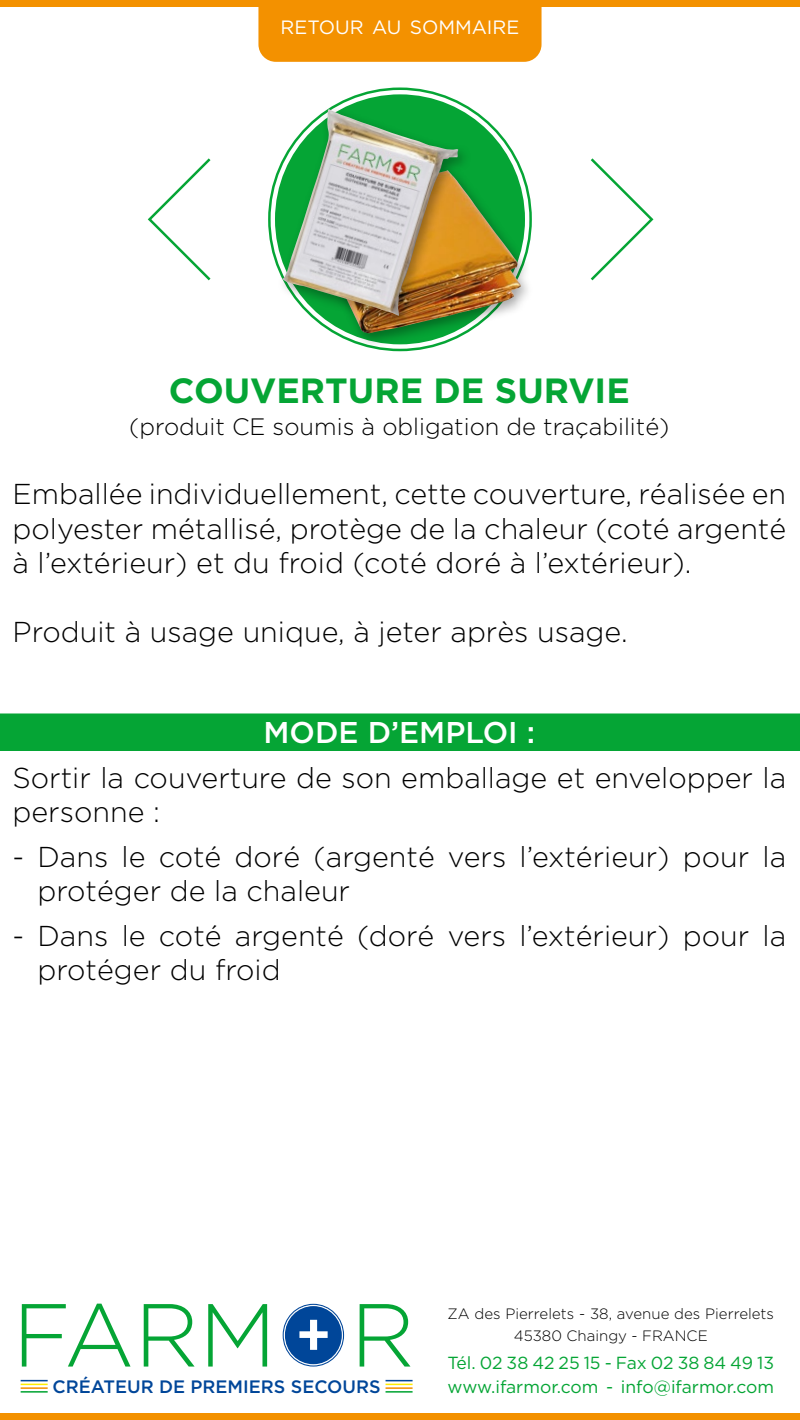
<style>
.page{position:relative;width:800px;height:1420px;background:#fff}
.page>*{position:absolute;margin:0;border:0;box-sizing:border-box;transform-origin:0 0}
.t1{font:300 89.25px "Gotham";color:#05a535}
.t2{font:700 35px "Gotham";color:#05a535}
.t3{font:500 30px "Gotham";color:#fff}
.t4{font:300 28.75px/34.5px "Gotham";color:#000}
.t5{font:300 23.75px "Gotham";color:#000}
.t6{font:19.25px "Gotham";color:#fff}
.t7{font:500 18px "Gotham";color:#004699}
.t8{font:17.5px "Gotham";color:#05a535}
.t9{font:300 15px/21.2px "Gotham";color:#000;text-align:center}
</style>
<div class="page">
<div style="left:258px;top:6px;width:284px;height:56px;background:#f39100"></div>
<div style="left:0;top:1414px;width:800px;height:6px;background:#f39100"></div>
<div style="left:0;top:0;width:800px;height:6px;background:#f39100"></div>
<div style="left:275px;top:94px;width:250px;height:250px;background:#05a535;border-radius:50%"></div>
<svg style="left:147px;top:158px;width:64px;height:123px"></svg>
<svg style="left:590px;top:158px;width:64px;height:123px"></svg>
<div style="left:284px;top:1306px;width:58px;height:59px;background:#004699;border-radius:50%"></div>
<div style="left:284px;top:1305px;width:59px;height:60px;border:1px solid #fff;border-radius:50%"></div>
<svg style="left:299px;top:1319px;width:29px;height:31px"></svg>
<div style="left:283px;top:1304px;width:61px;height:63px;border:1px solid #004699;border-radius:50%"></div>
<hr style="left:21px;top:1387px;width:27px;height:2px;background:#f39100">
<hr style="left:386px;top:1387px;width:27px;height:2px;background:#f39100">
<svg style="left:21px;top:1380px;width:27px;height:5px"></svg>
<svg style="left:386px;top:1380px;width:27px;height:5px"></svg>
<hr style="left:21px;top:1391px;width:27px;height:2px;background:#05a535">
<hr style="left:386px;top:1391px;width:27px;height:2px;background:#05a535">
<div style="left:0;top:713px;width:800px;height:38px;background:#05a535"></div>
<div style="left:300px;top:165px;width:234px;height:183px;background:#000;opacity:.35"></div>
<img style="left:307px;top:170px;width:214px;height:163px">
<div style="left:276px;top:105px;width:195px;height:225px;background:#000;opacity:.35"></div>
<img style="left:282px;top:109px;width:176px;height:207px">
<p class="t6" style="left:281px;top:15px;width:240px">RETOUR AU SOMMAIRE</p>
<p class="t2" style="left:169px;top:367px;width:462px">COUVERTURE DE SURVIE</p>
<p class="t5" style="left:129px;top:414px;width:542px">(produit CE soumis à obligation de traçabilité)</p>
<p class="t4" style="left:12px;top:477px;width:775px;text-align:justify">Emballée individuellement, cette couverture, réalisée en polyester métallisé, protège de la chaleur (coté argenté à l’extérieur) et du froid (coté doré à l’extérieur).</p>
<p class="t4" style="left:12px;top:615px;width:617px">Produit à usage unique, à jeter après usage.</p>
<p class="t3" style="left:264px;top:716px;width:273px">MODE D’EMPLOI :</p>
<p class="t4" style="left:12px;top:760px;width:775px">Sortir la couverture de son emballage et envelopper la personne :</p>
<p class="t4" style="left:38px;top:839px;width:750px;text-indent:-25px">- Dans le coté doré (argenté vers l’extérieur) pour la protéger de la chaleur</p>
<p class="t4" style="left:38px;top:918px;width:750px;text-indent:-25px">- Dans le coté argenté (doré vers l’extérieur) pour la protéger du froid</p>
<h1 class="t1" style="left:13px;top:1286px;width:265px">FARM</h1>
<p class="t7" style="left:53px;top:1376px;width:330px">CRÉATEUR DE PREMIERS SECOURS</p>
<h1 class="t1" style="left:350px;top:1286px;width:66px">R</h1>
<p class="t9" style="left:448px;top:1303px;width:328px">ZA des Pierrelets - 38, avenue des Pierrelets<br>45380 Chaingy - FRANCE</p>
<p class="t8" style="left:448px;top:1352px;width:328px">Tél. 02 38 42 25 15 - Fax 02 38 84 49 13</p>
<p class="t8" style="left:448px;top:1376px;width:328px">www.ifarmor.com - info@ifarmor.com</p>
</div>
